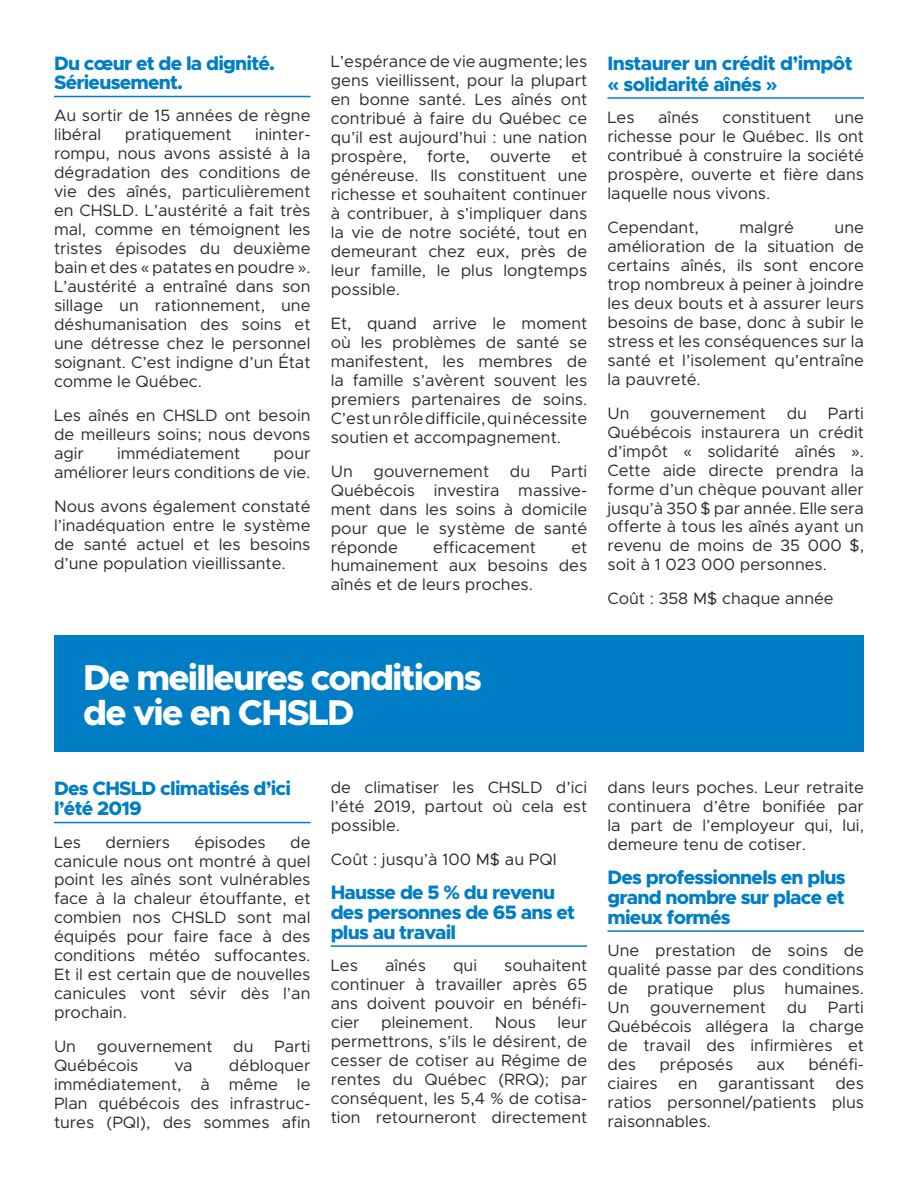
<style>
.page{position:relative;width:918px;height:1188px;background:#fff}
.page>*{position:absolute;margin:0;border:0;box-sizing:border-box;transform-origin:0 0}
.t1{font:800 36px "Metropolis";letter-spacing:-.05em;color:#fff}
.Sous-Titre_H2{font:800 19.5px/19.6px "Metropolis";letter-spacing:-.04em;color:#007ec5}
.t2{font:16.5px/19px "Metropolis";color:#2b292a;text-align:justify}
</style>
<div class="page">
<hr style="left:54px;top:96px;width:256px;height:1px;background:#007ec5">
<hr style="left:608px;top:97px;width:256px;height:2px;background:#007ec5">
<div style="left:54px;top:635px;width:810px;height:117px;background:#007ec5"></div>
<hr style="left:54px;top:822px;width:256px;height:1px;background:#007ec5">
<hr style="left:331px;top:945px;width:256px;height:2px;background:#007ec5">
<hr style="left:608px;top:930px;width:256px;height:2px;background:#007ec5">
<p class="Sous-Titre_H2" style="left:54px;top:53px;width:223px">Du cœur et de la dignité.<br>Sérieusement.</p>
<p class="t2" style="left:54px;top:106px;width:258px">Au sortir de 15 années de règne libéral</p>
<p class="t2" style="left:54px;top:125px;width:258px;text-indent:201px">ininter&shy;rompu, nous avons assisté à la dégradation des conditions de vie des aînés, particulièrement en CHSLD. L’austérité a fait très mal, comme en témoignent les tristes épisodes du deuxième bain et des « patates en poudre ».<br>L’austérité a entraîné dans son sillage un rationnement, une déshumanisation des soins et une détresse chez le personnel soignant. C’est indigne d’un État comme le Québec.</p>
<p class="t2" style="left:54px;top:406px;width:258px">Les aînés en CHSLD ont besoin de meilleurs soins; nous devons agir</p>
<p class="t2" style="left:125px;top:125px;width:108px">pratiquement</p>
<p class="t2" style="left:117px;top:444px;width:125px">immédiatement</p>
<p class="t2" style="left:54px;top:444px;width:258px;text-align:right">pour<br>améliorer leurs conditions de vie.</p>
<p class="t2" style="left:54px;top:497px;width:258px">Nous avons également constaté l’inadéquation entre le système de santé actuel et les besoins d’une population vieillissante.</p>
<p class="t2" style="left:331px;top:52px;width:258px">L’espérance de vie augmente; les gens vieillissent, pour la plupart en bonne santé. Les aînés ont contribué à faire du Québec ce qu’il est aujourd’hui : une nation prospère, forte, ouverte et généreuse. Ils constituent une richesse et souhaitent continuer à contribuer, à s’impliquer dans la vie de notre société, tout en demeurant chez eux, près de leur famille, le plus longtemps possible.</p>
<p class="t2" style="left:331px;top:314px;width:258px">Et, quand arrive le moment où les problèmes de santé se manifestent, les membres de la famille s’avèrent souvent les premiers partenaires de soins.<br>C’est un rôle difficile, qui nécessite soutien et accompagnement.</p>
<p class="t2" style="left:331px;top:461px;width:24px">Un</p>
<p class="t2" style="left:374px;top:461px;width:117px">gouvernement</p>
<p class="t2" style="left:510px;top:461px;width:22px">du</p>
<p class="t2" style="left:331px;top:461px;width:258px;text-indent:220px">Parti Québécois investira massive&shy;ment dans les soins à domicile pour que le système de santé réponde</p>
<p class="t2" style="left:433px;top:537px;width:104px">efficacement</p>
<p class="t2" style="left:331px;top:537px;width:258px;text-indent:241px">et humainement aux besoins des aînés et de leurs proches.</p>
<p class="Sous-Titre_H2" style="left:608px;top:52px;width:247px;line-height:21px">Instaurer un crédit d’impôt « solidarité aînés »</p>
<p class="t2" style="left:608px;top:108px;width:29px">Les</p>
<p class="t2" style="left:658px;top:108px;width:42px">aînés</p>
<p class="t2" style="left:723px;top:108px;width:90px">constituent</p>
<p class="t2" style="left:608px;top:108px;width:258px;text-indent:227px">une richesse pour le Québec. Ils ont contribué à construire la société prospère, ouverte et fière dans laquelle nous vivons.</p>
<p class="t2" style="left:608px;top:218px;width:93px">Cependant,</p>
<p class="t2" style="left:739px;top:218px;width:56px">malgré</p>
<p class="t2" style="left:608px;top:218px;width:258px;text-indent:227px">une amélioration de la situation de certains aînés, ils sont encore trop nombreux à peiner à joindre les deux bouts et à assurer leurs besoins de base, donc à subir le stress et les conséquences sur la santé et l’isolement qu’entraîne la pauvreté.</p>
<p class="t2" style="left:608px;top:403px;width:24px">Un</p>
<p class="t2" style="left:650px;top:403px;width:117px">gouvernement</p>
<p class="t2" style="left:787px;top:403px;width:22px">du</p>
<p class="t2" style="left:608px;top:403px;width:258px;text-indent:220px">Parti Québécois instaurera un crédit d’impôt « solidarité aînés ».<br>Cette aide directe prendra la forme d’un chèque pouvant aller jusqu’à 350 $ par année. Elle sera offerte à tous les aînés ayant un revenu de moins de 35 000 $, soit à 1 023 000 personnes.</p>
<p class="t2" style="left:608px;top:589px;width:228px">Coût : 358 M$ chaque année</p>
<p class="t1" style="left:83px;top:655px;width:400px">De meilleures conditions</p>
<p class="t1" style="left:83px;top:690px;width:273px">de vie en CHSLD</p>
<p class="Sous-Titre_H2" style="left:54px;top:779px;width:239px">Des CHSLD climatisés d’ici l’été 2019</p>
<p class="t2" style="left:54px;top:832px;width:29px">Les</p>
<p class="t2" style="left:106px;top:832px;width:66px">derniers</p>
<p class="t2" style="left:195px;top:832px;width:73px">épisodes</p>
<p class="t2" style="left:54px;top:832px;width:258px;text-indent:236px">de canicule nous ont montré à quel point les aînés sont vulnérables face à la chaleur étouffante, et combien nos CHSLD sont mal équipés pour faire face à des conditions météo suffocantes.<br>Et il est certain que de nouvelles canicules vont sévir dès l’an prochain.</p>
<p class="t2" style="left:54px;top:1037px;width:24px">Un</p>
<p class="t2" style="left:97px;top:1037px;width:117px">gouvernement</p>
<p class="t2" style="left:233px;top:1037px;width:22px">du</p>
<p class="t2" style="left:274px;top:1037px;width:38px">Parti</p>
<p class="t2" style="left:54px;top:1056px;width:86px">Québécois</p>
<p class="t2" style="left:175px;top:1056px;width:20px">va</p>
<p class="t2" style="left:54px;top:1056px;width:258px;text-indent:175px">débloquer immédiatement, à même le Plan québécois des infrastruc&shy;tures (PQI), des sommes afin</p>
<p class="t2" style="left:331px;top:778px;width:258px">de climatiser les CHSLD d’ici l’été 2019, partout où cela est possible.</p>
<p class="t2" style="left:331px;top:850px;width:227px">Coût : jusqu’à 100 M$ au PQI</p>
<p class="Sous-Titre_H2" style="left:331px;top:883px;width:246px">Hausse de 5 % du revenu des personnes de 65 ans et plus au travail</p>
<p class="t2" style="left:331px;top:956px;width:29px">Les</p>
<p class="t2" style="left:385px;top:956px;width:42px">aînés</p>
<p class="t2" style="left:453px;top:956px;width:26px">qui</p>
<p class="t2" style="left:331px;top:956px;width:258px;text-indent:173px">souhaitent continuer à travailler après 65 ans doivent pouvoir en bénéfi&shy;cier</p>
<p class="t2" style="left:381px;top:1013px;width:94px">pleinement.</p>
<p class="t2" style="left:495px;top:1013px;width:43px">Nous</p>
<p class="t2" style="left:331px;top:1013px;width:258px;text-indent:227px">leur permettrons, s’ils le désirent, de cesser de cotiser au Régime de rentes du Québec (RRQ); par conséquent, les 5,4 % de cotisa&shy;tion retourneront directement</p>
<p class="t2" style="left:608px;top:778px;width:258px">dans leurs poches. Leur retraite continuera d’être bonifiée par la part de l’employeur qui, lui, demeure tenu de cotiser.</p>
<p class="Sous-Titre_H2" style="left:608px;top:868px;width:240px;text-align:justify">Des professionnels en plus grand nombre sur place et mieux formés</p>
<p class="t2" style="left:608px;top:941px;width:258px">Une prestation de soins de qualité passe par des conditions de pratique plus humaines.<br>Un</p>
<p class="t2" style="left:608px;top:998px;width:258px;text-indent:220px">Parti Québécois allégera la charge de travail des infirmières et des</p>
<p class="t2" style="left:650px;top:998px;width:117px">gouvernement</p>
<p class="t2" style="left:787px;top:998px;width:22px">du</p>
<p class="t2" style="left:608px;top:1055px;width:258px;text-indent:201px">bénéfi&shy;ciaires en garantissant des ratios personnel/patients plus raisonnables.</p>
<p class="t2" style="left:659px;top:1055px;width:75px">préposés</p>
<p class="t2" style="left:757px;top:1055px;width:30px">aux</p>
</div>
